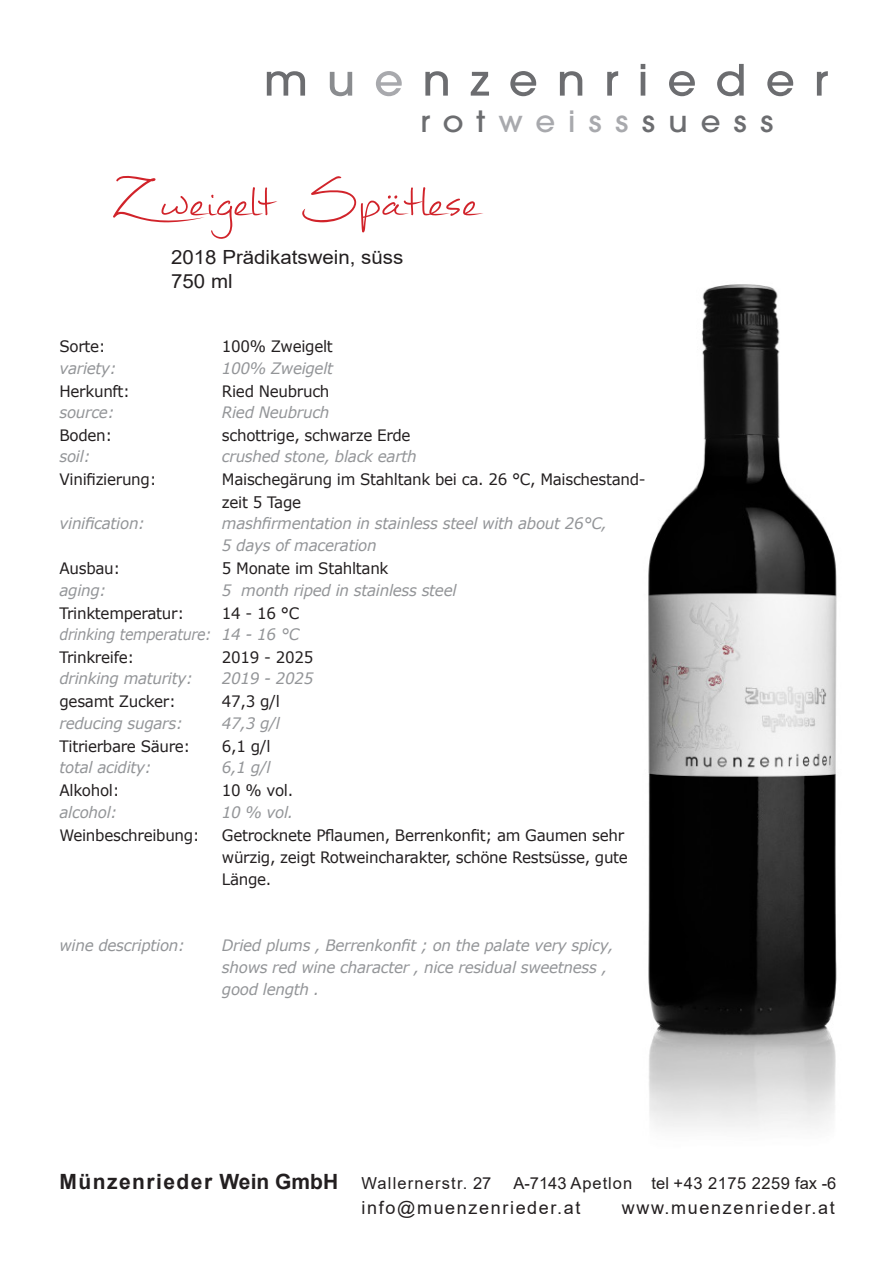
<style>
.page{position:relative;width:893px;height:1263px;background:#fff}
.page>*{position:absolute;margin:0;border:0;box-sizing:border-box;transform-origin:0 0}
.t1{font:87.9px "Mathilde";color:#d1232a}
.t2{font:500 47.55px "Avant Garde Gothic Itc T";letter-spacing:.375em;color:#6c6d70;scale:1.07 1}
.t3{font:500 32.4px "Avant Garde Gothic Itc T";letter-spacing:.375em;color:#6c6d70;scale:1.07 1}
.t4{font:700 21px "Arial";letter-spacing:.07em;color:#231f20}
.t5{font:19.5px "Arial";color:#231f20;scale:1.05 1}
.t6{font:18px "Arial";letter-spacing:.09em;color:#231f20}
.t7{font:16.5px "Arial";letter-spacing:.03em;color:#231f20}
.t8{font:15.75px/22.2px "Verdana";letter-spacing:-.02em;color:#231f20;scale:.96 1}
.t9{font:italic 15.75px/22.2px "Verdana";letter-spacing:-.02em;color:#939598;scale:.96 1}
.t10{font:italic 15.75px "Verdana";letter-spacing:-.02em;color:#939598;scale:.9 1}
.s1{color:#8a8c8f}
.s2{color:#a8a9ad}
.s3{font-weight:400;font-size:16.5px}
</style>
<div class="page">
<img style="left:648px;top:284px;width:189px;height:844px">
<p class="t2" style="left:264px;top:52px;width:529px">m<span class="s1">u</span><span class="s2">e</span>nzenrieder</p>
<p class="t3" style="left:420px;top:102px;width:332px">rot<span class="s2">weiss</span>suess</p>
<p class="t1" style="left:112px;top:134px;width:368px">Zweigelt Spätlese</p>
<p class="t5" style="left:171px;top:243px;width:223px">2018 Prädikatswein, süss</p>
<p class="t5" style="left:171px;top:267px;width:60px">750 ml</p>
<p class="t8" style="left:60px;top:335px;width:50px">Sorte:</p>
<p class="t8" style="left:60px;top:380px;width:75px">Herkunft:</p>
<p class="t8" style="left:60px;top:424px;width:57px">Boden:</p>
<p class="t8" style="left:60px;top:468px;width:103px">Vinifizierung:</p>
<p class="t9" style="left:60px;top:356px;width:61px">variety:</p>
<p class="t9" style="left:60px;top:401px;width:59px">source:</p>
<p class="t9" style="left:60px;top:445px;width:34px">soil:</p>
<p class="t8" style="left:222px;top:335px;width:117px">100% Zweigelt</p>
<p class="t8" style="left:222px;top:380px;width:114px">Ried Neubruch</p>
<p class="t8" style="left:222px;top:424px;width:198px">schottrige, schwarze Erde</p>
<p class="t8" style="left:222px;top:468px;width:443px">Maischegärung im Stahltank bei ca. 26 °C, Maischestand&shy;zeit 5 Tage</p>
<p class="t9" style="left:222px;top:356px;width:117px">100% Zweigelt</p>
<p class="t9" style="left:222px;top:401px;width:114px">Ried Neubruch</p>
<p class="t9" style="left:222px;top:445px;width:204px">crushed stone, black earth</p>
<p class="t9" style="left:60px;top:512px;width:91px">vinification:</p>
<p class="t8" style="left:60px;top:557px;width:65px">Ausbau:</p>
<p class="t8" style="left:60px;top:602px;width:131px">Trinktemperatur:</p>
<p class="t8" style="left:60px;top:646px;width:79px">Trinkreife:</p>
<p class="t8" style="left:60px;top:690px;width:123px">gesamt Zucker:</p>
<p class="t8" style="left:60px;top:735px;width:138px">Titrierbare Säure:</p>
<p class="t8" style="left:60px;top:779px;width:64px">Alkohol:</p>
<p class="t8" style="left:60px;top:824px;width:148px">Weinbeschreibung:</p>
<p class="t9" style="left:60px;top:578px;width:50px">aging:</p>
<p class="t10" style="left:60px;top:623px;width:171px">drinking temperature:</p>
<p class="t9" style="left:60px;top:667px;width:141px">drinking maturity:</p>
<p class="t9" style="left:60px;top:712px;width:130px">reducing sugars:</p>
<p class="t9" style="left:60px;top:756px;width:97px">total acidity:</p>
<p class="t9" style="left:60px;top:800px;width:62px">alcohol:</p>
<p class="t9" style="left:222px;top:512px;width:403px">mashfirmentation in stainless steel with about 26°C,</p>
<p class="t9" style="left:222px;top:534px;width:163px">5 days of maceration</p>
<p class="t9" style="left:222px;top:578px;width:246px">5 month riped in stainless steel</p>
<p class="t9" style="left:222px;top:623px;width:82px">14 - 16 °C</p>
<p class="t9" style="left:222px;top:667px;width:97px">2019 - 2025</p>
<p class="t9" style="left:222px;top:712px;width:62px">47,3 g/l</p>
<p class="t9" style="left:222px;top:756px;width:52px">6,1 g/l</p>
<p class="t9" style="left:222px;top:800px;width:76px">10 % vol.</p>
<p class="t8" style="left:222px;top:557px;width:175px">5 Monate im Stahltank</p>
<p class="t8" style="left:222px;top:602px;width:82px">14 - 16 °C</p>
<p class="t8" style="left:222px;top:646px;width:97px">2019 - 2025</p>
<p class="t8" style="left:222px;top:690px;width:62px">47,3 g/l</p>
<p class="t8" style="left:222px;top:735px;width:52px">6,1 g/l</p>
<p class="t8" style="left:222px;top:779px;width:76px">10 % vol.</p>
<p class="t8" style="left:222px;top:824px;width:424px">Getrocknete Pflaumen, Berrenkonfit; am Gaumen sehr würzig, zeigt Rotweincharakter, schöne Restsüsse, gute<br>Länge.</p>
<p class="t9" style="left:60px;top:934px;width:132px">wine description:</p>
<p class="t9" style="left:222px;top:934px;width:410px">Dried plums , Berrenkonfit ; on the palate very spicy, shows red wine character , nice residual sweetness , good length .</p>
<p class="t4" style="left:60px;top:1167px;width:433px">Münzenrieder Wein GmbH <span class="s3">Wallernerstr. 27</span></p>
<p class="t7" style="left:513px;top:1172px;width:324px">A-7143 Apetlon tel +43 2175 2259 fax -6</p>
<p class="t6" style="left:362px;top:1196px;width:220px">info@muenzenrieder.at</p>
<p class="t6" style="left:622px;top:1196px;width:214px">www.muenzenrieder.at</p>
</div>
